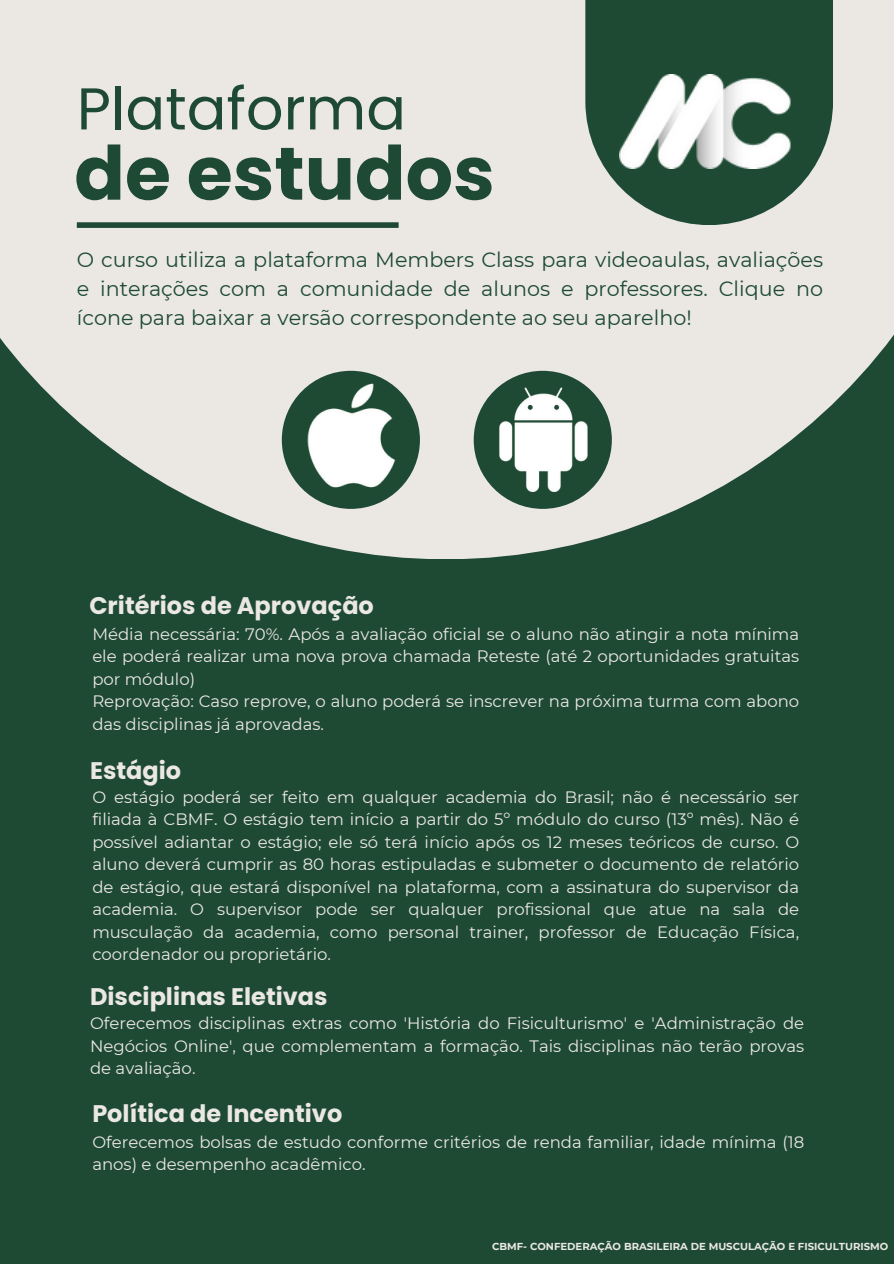
<style>
.page{position:relative;width:894px;height:1264px;background:#fff}
.page>*{position:absolute;margin:0;border:0;box-sizing:border-box;transform-origin:0 0}
.t1{font:700 74.55px "Poppins";color:#1e4a33}
.t2{font:58.8px "Poppins";color:#1e4a33}
.t3{font:700 24px "Poppins";color:#ebe8e4}
.t4{font:20.7px/28.7px "Montserrat";color:#1e4a33;text-align:justify}
.t5{font:16.5px/22.5px "Montserrat";color:#ebe8e4}
.t6{font:700 10.05px "Montserrat";color:#ebe8e4}
</style>
<div class="page">
<div style="left:0;top:0;width:893px;height:1263px;background:#1e4a33"></div>
<svg style="left:0;top:0;width:893px;height:559px;fill:#ebe8e4"></svg>
<div style="left:473px;top:371px;width:138px;height:138px;background:#1e4a33;border-radius:50%"></div>
<div style="left:282px;top:371px;width:138px;height:138px;background:#1e4a33;border-radius:50%"></div>
<img style="left:297px;top:381px;width:108px;height:108px">
<img style="left:405px;top:359px;width:196px;height:170px">
<div style="left:77px;top:222px;width:321px;height:6px;background:#1e4a33"></div>
<svg style="left:585px;top:0;width:247px;height:225px"></svg>
<img style="left:619px;top:74px;width:180px;height:95px">
<h4 class="t2" style="left:77px;top:68px;width:330px">Plataforma</h4>
<p class="t1" style="left:74px;top:121px;width:422px">de estudos</p>
<h5 class="t4" style="left:77px;top:245px;width:747px">O curso utiliza a plataforma Members Class para videoaulas, avaliações e interações com a comunidade de alunos e professores. Clique no ícone para baixar a versão correspondente ao seu aparelho!</h5>
<h3 class="t3" style="left:89px;top:589px;width:286px">Critérios de Aprovação</h3>
<p class="t5" style="left:92px;top:622px;width:708px">Média necessária: 70%. Após a avaliação oficial se o aluno não atingir a nota mínima ele poderá realizar uma nova prova chamada Reteste (até 2 oportunidades gratuitas por módulo)<br>Reprovação: Caso reprove, o aluno poderá se inscrever na próxima turma com abono das disciplinas já aprovadas.</p>
<h3 class="t3" style="left:90px;top:753px;width:93px">Estágio</h3>
<h5 class="t5" style="left:92px;top:785px;width:708px;text-align:justify">O estágio poderá ser feito em qualquer academia do Brasil; não é necessário ser filiada à CBMF. O estágio tem início a partir do 5º módulo do curso (13º mês). Não é possível adiantar o estágio; ele só terá início após os 12 meses teóricos de curso. O aluno deverá cumprir as 80 horas estipuladas e submeter o documento de relatório de estágio, que estará disponível na plataforma, com a assinatura do supervisor da academia. O supervisor pode ser qualquer profissional que atue na sala de musculação da academia, como personal trainer, professor de Educação Física, coordenador ou proprietário.</h5>
<h3 class="t3" style="left:90px;top:979px;width:239px">Disciplinas Eletivas</h3>
<h5 class="t5" style="left:90px;top:1012px;width:715px;text-align:justify">Oferecemos disciplinas extras como 'História do Fisiculturismo' e 'Administração de Negócios Online', que complementam a formação. Tais disciplinas não terão provas de avaliação.</h5>
<h3 class="t3" style="left:92px;top:1096px;width:251px">Política de Incentivo</h3>
<h5 class="t5" style="left:92px;top:1130px;width:713px">Oferecemos bolsas de estudo conforme critérios de renda familiar, idade mínima (18 anos) e desempenho acadêmico.</h5>
<p class="t6" style="left:492px;top:1239px;width:397px">CBMF- CONFEDERAÇÃO BRASILEIRA DE MUSCULAÇÃO E FISICULTURISMO</p>
</div>
